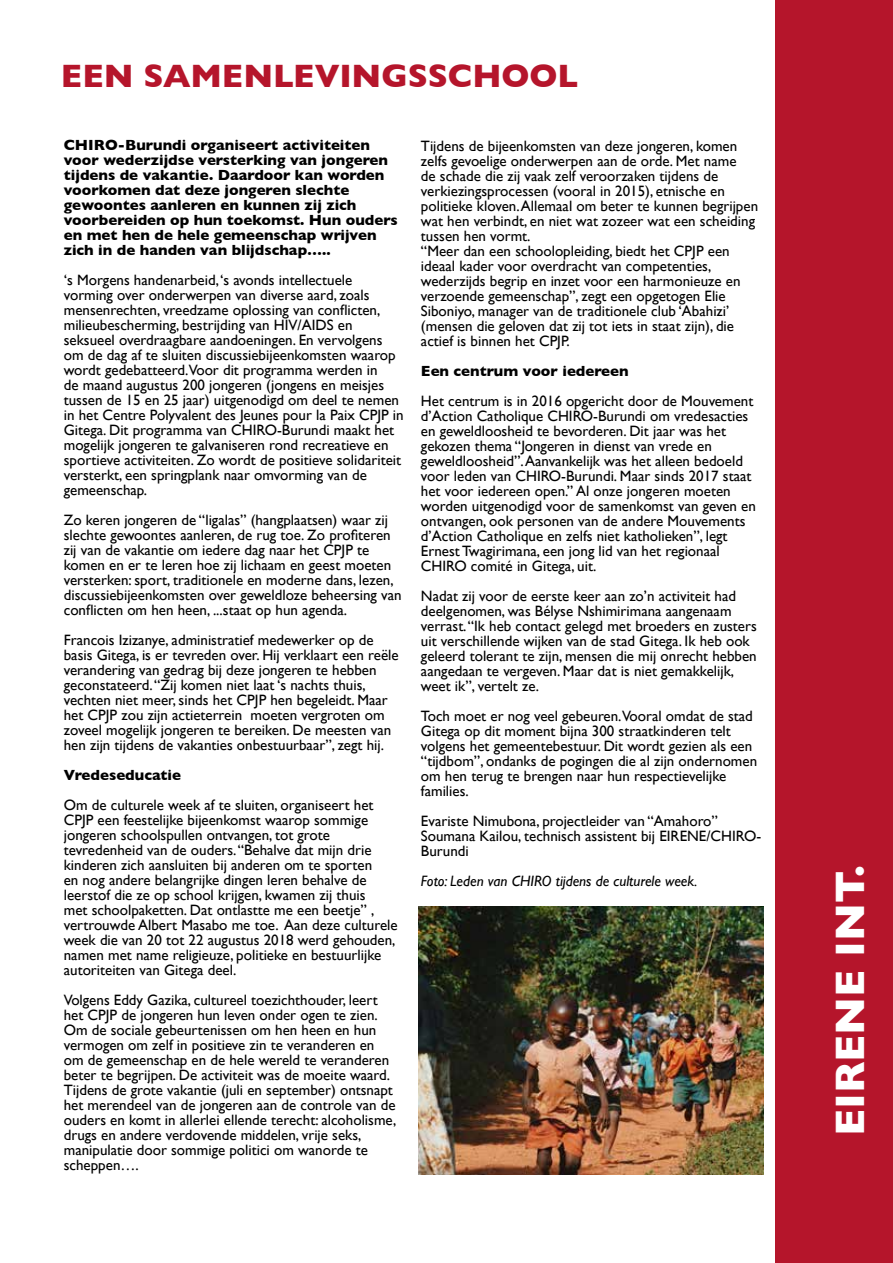
<style>
.page{position:relative;width:893px;height:1263px;background:#fff}
.page>*{position:absolute;margin:0;border:0;box-sizing:border-box;transform-origin:0 0}
.t1{font:700 42px "Gill Sans";color:#fff}
.t2{font:700 33px "Gill Sans";letter-spacing:-.005em;color:#b5152b}
.t3{font:15px/15px "Gill Sans";color:#000}
.t4{font:700 15px/15px "Gill Sans";color:#000}
.t5{font:italic 15px "Gill Sans";color:#000}
</style>
<div class="page">
<div style="left:775px;top:0;width:118px;height:1263px;background:#b5152b"></div>
<img style="left:419px;top:906px;width:344px;height:268px">
<h2 class="t2" style="left:61px;top:50px;width:519px">EEN SAMENLEVINGSSCHOOL</h2>
<p class="t4" style="left:64px;top:137px;width:335px">CHIRO-Burundi organiseert activiteiten voor wederzijdse versterking van jongeren tijdens de vakantie. Daardoor kan worden voorkomen dat deze jongeren slechte gewoontes aanleren en kunnen zij zich voorbereiden op hun toekomst. Hun ouders en met hen de hele gemeenschap wrijven zich in de handen van blijdschap…..</p>
<p class="t3" style="left:64px;top:272px;width:341px">‘s Morgens handenarbeid, ‘s avonds intellectuele vorming over onderwerpen van diverse aard, zoals mensenrechten, vreedzame oplossing van conflicten, milieubescherming, bestrijding van HIV/AIDS en seksueel overdraagbare aandoeningen. En vervolgens om de dag af te sluiten discussiebijeenkomsten waarop wordt gedebatteerd.Voor dit programma werden in<br>de maand augustus 200 jongeren (jongens en meisjes tussen de 15 en 25 jaar) uitgenodigd om deel te nemen in het Centre Polyvalent des Jeunes pour la Paix CPJP in Gitega. Dit programma van CHIRO-Burundi maakt het mogelijk jongeren te galvaniseren rond recreatieve en sportieve activiteiten. Zo wordt de positieve solidariteit versterkt, een springplank naar omvorming van de gemeenschap.</p>
<p class="t3" style="left:64px;top:512px;width:339px">Zo keren jongeren de “ligalas” (hangplaatsen) waar zij slechte gewoontes aanleren, de rug toe. Zo profiteren zij van de vakantie om iedere dag naar het CPJP te komen en er te leren hoe zij lichaam en geest moeten versterken: sport, traditionele en moderne dans, lezen, discussiebijeenkomsten over geweldloze beheersing van conflicten om hen heen, ...staat op hun agenda.</p>
<p class="t3" style="left:64px;top:632px;width:336px">Francois Izizanye, administratief medewerker op de basis Gitega, is er tevreden over. Hij verklaart een reële verandering van gedrag bij deze jongeren te hebben geconstateerd. “Zij komen niet laat ‘s nachts thuis, vechten niet meer, sinds het CPJP hen begeleidt. Maar het CPJP zou zijn actieterrein moeten vergroten om zoveel mogelijk jongeren te bereiken. De meesten van hen zijn tijdens de vakanties onbestuurbaar”, zegt hij.</p>
<p class="t4" style="left:64px;top:767px;width:119px">Vredeseducatie</p>
<p class="t3" style="left:64px;top:797px;width:335px">Om de culturele week af te sluiten, organiseert het CPJP een feestelijke bijeenkomst waarop sommige jongeren schoolspullen ontvangen, tot grote tevredenheid van de ouders. “Behalve dat mijn drie kinderen zich aansluiten bij anderen om te sporten<br>en nog andere belangrijke dingen leren behalve de leerstof die ze op school krijgen, kwamen zij thuis<br>met schoolpaketten. Dat ontlastte me een beetje” , vertrouwde Albert Masabo me toe. Aan deze culturele week die van 20 tot 22 augustus 2018 werd gehouden, namen met name religieuze, politieke en bestuurlijke autoriteiten van Gitega deel.</p>
<p class="t3" style="left:64px;top:992px;width:334px">Volgens Eddy Gazika, cultureel toezichthouder, leert het CPJP de jongeren hun leven onder ogen te zien.<br>Om de sociale gebeurtenissen om hen heen en hun vermogen om zelf in positieve zin te veranderen en om de gemeenschap en de hele wereld te veranderen beter te begrijpen. De activiteit was de moeite waard.<br>Tijdens de grote vakantie (juli en september) ontsnapt het merendeel van de jongeren aan de controle van de ouders en komt in allerlei ellende terecht: alcoholisme, drugs en andere verdovende middelen, vrije seks, manipulatie door sommige politici om wanorde te scheppen….</p>
<p class="t3" style="left:421px;top:138px;width:339px">Tijdens de bijeenkomsten van deze jongeren, komen zelfs gevoelige onderwerpen aan de orde. Met name<br>de schade die zij vaak zelf veroorzaken tijdens de verkiezingsprocessen (vooral in 2015), etnische en politieke kloven. Allemaal om beter te kunnen begrijpen wat hen verbindt, en niet wat zozeer wat een scheiding tussen hen vormt.<br>“Meer dan een schoolopleiding, biedt het CPJP een ideaal kader voor overdracht van competenties, wederzijds begrip en inzet voor een harmonieuze en verzoende gemeenschap”, zegt een opgetogen Elie Siboniyo, manager van de traditionele club ‘Abahizi’ (mensen die geloven dat zij tot iets in staat zijn), die actief is binnen het CPJP.</p>
<p class="t4" style="left:421px;top:363px;width:209px">Een centrum voor iedereen</p>
<p class="t3" style="left:421px;top:393px;width:336px">Het centrum is in 2016 opgericht door de Mouvement d’Action Catholique CHIRO-Burundi om vredesacties en geweldloosheid te bevorderen. Dit jaar was het gekozen thema “Jongeren in dienst van vrede en geweldloosheid”. Aanvankelijk was het alleen bedoeld voor leden van CHIRO-Burundi. Maar sinds 2017 staat het voor iedereen open.” Al onze jongeren moeten worden uitgenodigd voor de samenkomst van geven en ontvangen, ook personen van de andere Mouvements d’Action Catholique en zelfs niet katholieken”, legt Ernest Twagirimana, een jong lid van het regionaal CHIRO comité in Gitega, uit.</p>
<p class="t3" style="left:421px;top:588px;width:337px">Nadat zij voor de eerste keer aan zo’n activiteit had deelgenomen, was Bélyse Nshimirimana aangenaam verrast. “Ik heb contact gelegd met broeders en zusters uit verschillende wijken van de stad Gitega. Ik heb ook geleerd tolerant te zijn, mensen die mij onrecht hebben aangedaan te vergeven. Maar dat is niet gemakkelijk, weet ik”, vertelt ze.</p>
<p class="t3" style="left:421px;top:708px;width:338px">Toch moet er nog veel gebeuren.Vooral omdat de stad Gitega op dit moment bijna 300 straatkinderen telt volgens het gemeentebestuur. Dit wordt gezien als een “tijdbom”, ondanks de pogingen die al zijn ondernomen om hen terug te brengen naar hun respectievelijke families.</p>
<p class="t3" style="left:421px;top:813px;width:342px">Evariste Nimubona, projectleider van “Amahoro”<br>Soumana Kailou, technisch assistent bij EIRENE/CHIRO-<br>Burundi</p>
<p class="t5" style="left:421px;top:872px;width:278px">Foto: Leden van CHIRO tijdens de culturele week.</p>
<h1 class="t1" style="left:817px;top:1136px;width:273px;rotate:-90deg">EIRENE INT.</h1>
</div>
